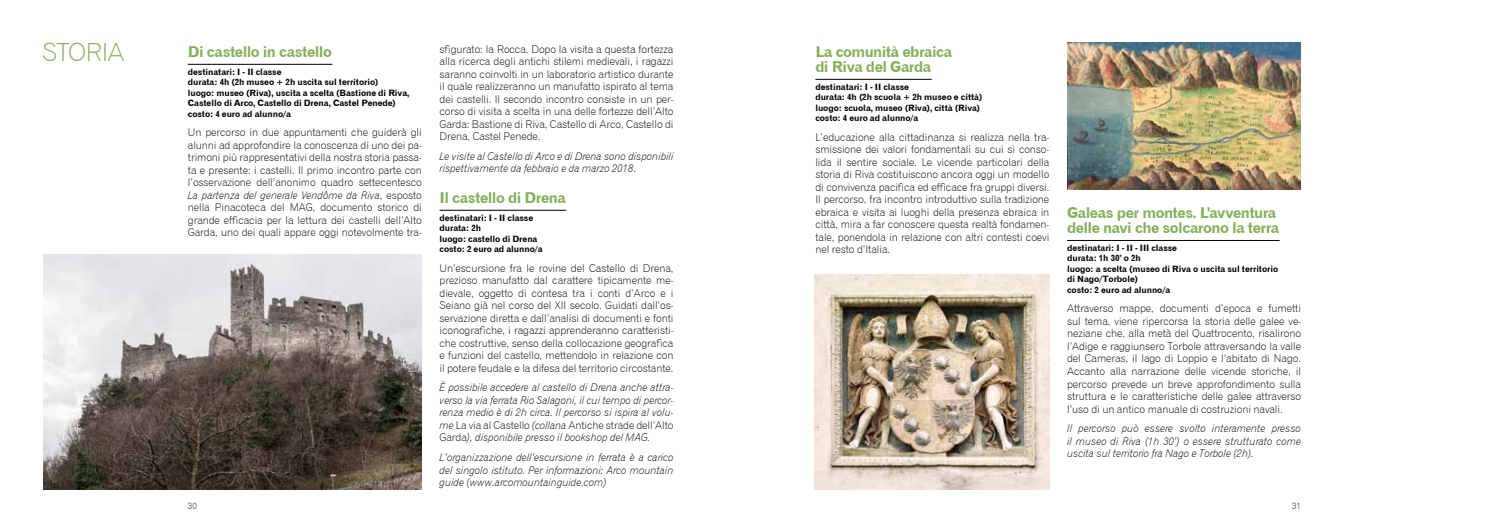
<style>
.page{position:relative;width:1489px;height:532px;background:#fff}
.page>*{position:absolute;margin:0;border:0;box-sizing:border-box;transform-origin:0 0}
.t1{font:25px "Gothic 720 BT Light B";color:#84b05a}
.t2{font:15px/15px "Gothic 720 BT Bold B";letter-spacing:-.035em;color:#84b05a}
.t3{font:10.62px/12.5px "Gothic 720 BT Light B";letter-spacing:-.01em;color:#000;text-align:justify}
.t4{font:10.62px/12.5px "Gothic 720 BT Light Italic B";letter-spacing:-.01em;color:#000}
.t5{font:8.75px/10.5px "Gothic 720 BT Bold B";letter-spacing:-.01em;color:#000}
.t6{font:8.75px "Gothic 720 BT Light B";color:#000}
.s1{font-family:"Gothic 720 BT Light B"}
.s2{font-family:"Gothic 720 BT Light Italic B"}
</style>
<div class="page">
<hr style="left:188px;top:64px;width:144px;height:1px;background:#000">
<hr style="left:439px;top:210px;width:127px;height:1px;background:#000">
<hr style="left:815px;top:79px;width:116px;height:1px;background:#000">
<hr style="left:1067px;top:240px;width:212px;height:1px;background:#000">
<img style="left:1067px;top:43px;width:233px;height:146px">
<img style="left:814px;top:275px;width:235px;height:214px">
<img style="left:43px;top:255px;width:378px;height:234px">
<h1 class="t1" style="left:43px;top:37px;width:29px">Storia</h1>
<h2 class="t2" style="left:188px;top:44px;width:145px">Di castello in castello</h2>
<p class="t5" style="left:188px;top:66px;width:223px">destinatari: I - II classe<br>durata: 4h (2h museo + 2h uscita sul territorio)<br>luogo: museo (Riva), uscita a scelta (Bastione di Riva, Castello di Arco, Castello di Drena, Castel Penede) costo: 4 euro ad alunno/a</p>
<p class="t3" style="left:188px;top:126px;width:235px">Un percorso in due appuntamenti che guiderà gli alunni ad approfondire la conoscenza di uno dei pa&shy;trimoni più rappresentativi della nostra storia passa&shy;ta e presente: i castelli. Il primo incontro parte con l’osservazione dell’anonimo quadro settecentesco</p>
<p class="t4" style="left:188px;top:189px;width:235px">La partenza del generale Vendôme da Riva<span class="s1">, esposto</span></p>
<p class="t3" style="left:188px;top:201px;width:235px">nella Pinacoteca del MAG, documento storico di grande efficacia per la lettura dei castelli dell’Alto Garda, uno dei quali appare oggi notevolmente tra-</p>
<p class="t3" style="left:439px;top:43px;width:235px">sfigurato: la Rocca. Dopo la visita a questa fortezza alla ricerca degli antichi stilemi medievali, i ragazzi saranno coinvolti in un laboratorio artistico durante il quale realizzeranno un manufatto ispirato al tema dei castelli. Il secondo incontro consiste in un per&shy;corso di visita a scelta in una delle fortezze dell’Alto Garda: Bastione di Riva, Castello di Arco, Castello di Drena, Castel Penede.</p>
<p class="t4" style="left:439px;top:150px;width:235px">Le visite al Castello di Arco e di Drena sono disponibili rispettivamente da febbraio e da marzo 2018<span class="s1">.</span></p>
<h2 class="t2" style="left:439px;top:190px;width:128px">I l castello di Drena</h2>
<p class="t5" style="left:439px;top:212px;width:105px">destinatari: I - II classe durata: 2h<br>luogo: castello di Drena costo: 2 euro ad alunno/a</p>
<p class="t3" style="left:439px;top:261px;width:235px">Un’escursione fra le rovine del Castello di Drena, prezioso manufatto dal carattere tipicamente me&shy;dievale, oggetto di contesa tra i conti d’Arco e i Seiano già nel corso del XII secolo. Guidati dall’os&shy;servazione diretta e dall’analisi di documenti e fonti iconografiche, i ragazzi apprenderanno caratteristi&shy;che costruttive, senso della collocazione geografica e funzioni del castello, mettendolo in relazione con il potere feudale e la difesa del territorio circostante.</p>
<p class="t4" style="left:439px;top:381px;width:235px;text-align:justify">È possibile accedere al castello di Drena anche attra&shy;verso la via ferrata Rio Salagoni, il cui tempo di percor&shy;renza medio è di 2h circa. Il percorso si ispira al volu-</p>
<p class="t3" style="left:439px;top:418px;width:235px"><span class="s2">me</span> La via al Castello <span class="s2">(collana</span> Antiche strade dell’Alto</p>
<p class="t4" style="left:439px;top:427px;width:235px;line-height:19.6px"><span class="s1">Garda</span>), disponibile presso il bookshop del MAG.<br>L’organizzazione dell’escursione in ferrata è a carico</p>
<p class="t4" style="left:439px;top:463px;width:235px">del singolo istituto. Per informazioni: Arco mountain guide (www.arcomountainguide.com)</p>
<h2 class="t2" style="left:815px;top:44px;width:138px">La comunità ebraica di Riva del Garda</h2>
<p class="t5" style="left:815px;top:81px;width:168px">destinatari: I - II classe<br>durata: 4h (2h scuola + 2h museo e città) luogo: scuola, museo (Riva), città (Riva) costo: 4 euro ad alunno/a</p>
<p class="t3" style="left:815px;top:131px;width:235px">L’educazione alla cittadinanza si realizza nella tra&shy;smissione dei valori fondamentali su cui si conso&shy;lida il sentire sociale. Le vicende particolari della storia di Riva costituiscono ancora oggi un modello di convivenza pacifica ed efficace fra gruppi diversi.<br>Il percorso, fra incontro introduttivo sulla tradizione ebraica e visita ai luoghi della presenza ebraica in città, mira a far conoscere questa realtà fondamen&shy;tale, ponendola in relazione con altri contesti coevi nel resto d’Italia.</p>
<h2 class="t2" style="left:1067px;top:205px;width:214px">Galeas per montes. L’avventura delle navi che solcarono la terra</h2>
<p class="t5" style="left:1067px;top:242px;width:213px">destinatari: I - II - III classe<br>durata: 1h 30’ o 2h<br>luogo: a scelta (museo di Riva o uscita sul territorio di Nago/Torbole)<br>costo: 2 euro ad alunno/a</p>
<p class="t3" style="left:1067px;top:302px;width:235px">Attraverso mappe, documenti d’epoca e fumetti sul tema, viene ripercorsa la storia delle galee ve&shy;neziane che, alla metà del Quattrocento, risalirono l’Adige e raggiunsero Torbole attraversando la valle del Cameras, il lago di Loppio e l’abitato di Nago.<br>Accanto alla narrazione delle vicende storiche, il percorso prevede un breve approfondimento sulla struttura e le caratteristiche delle galee attraverso l’uso di un antico manuale di costruzioni navali.</p>
<p class="t4" style="left:1067px;top:422px;width:235px;text-align:justify">Il percorso può essere svolto interamente presso il museo di Riva (1h 30’) o essere strutturato come uscita sul territorio fra Nago e Torbole (2h).</p>
<p class="t6" style="left:188px;top:500px;width:10px">30</p>
<p class="t6" style="left:1291px;top:500px;width:10px">31</p>
</div>
